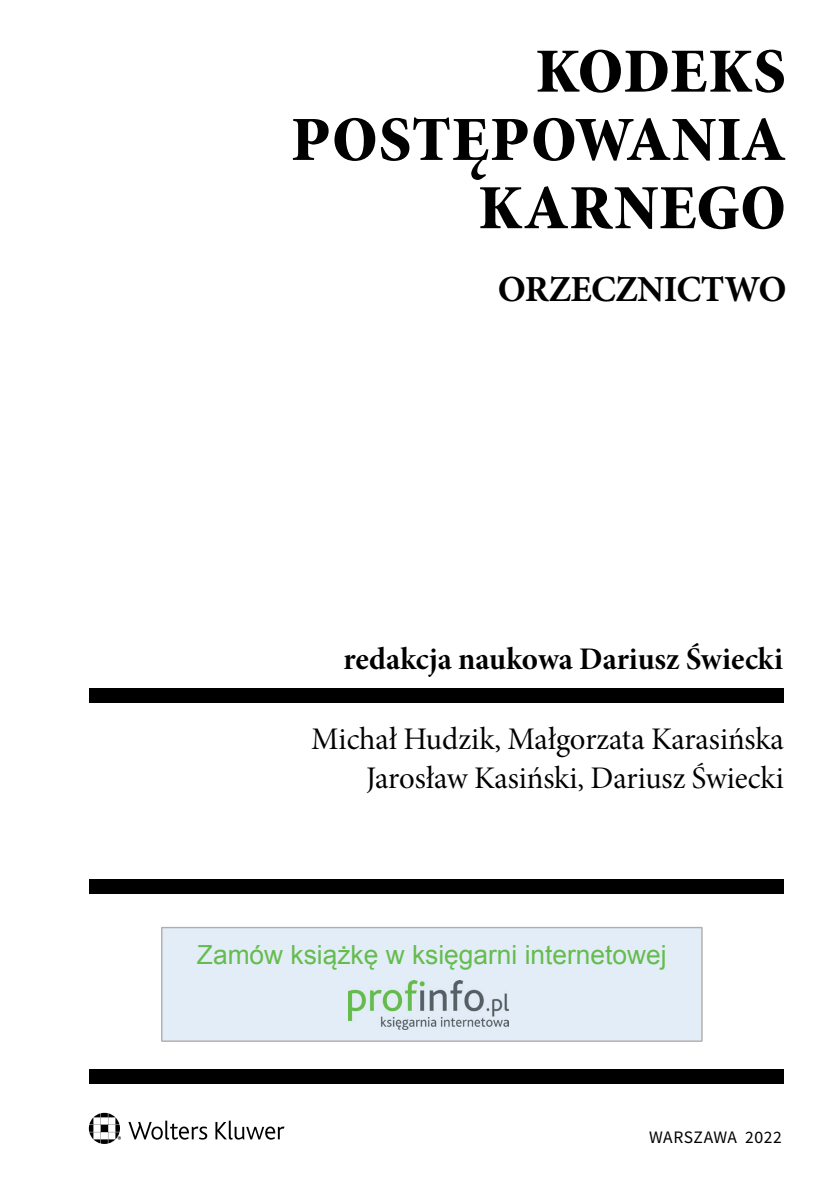
<style>
.page{position:relative;width:834px;height:1191px;background:#fff}
.page>*{position:absolute;margin:0;border:0;box-sizing:border-box;transform-origin:0 0}
.t1{font:87.5px/68.2px "Minion Pro Bold Cn Subh";letter-spacing:-.01em;color:#000;text-align:right}
.t2{font:700 36.75px "Minion Pro";letter-spacing:-.02em;color:#000}
.t3{font:31.5px/38.5px "Minion Pro Subh";color:#000;text-align:right}
.t4{font:31.5px "Minion Pro Bold Subh";color:#000}
.t5{font:26.25px "Arial";color:#65bc4e}
.t6{font:17.5px "Source Sans Pro";letter-spacing:.015em;color:#000}
</style>
<div class="page">
<div style="left:89px;top:688px;width:695px;height:15px;background:#000"></div>
<div style="left:89px;top:1069px;width:695px;height:15px;background:#000"></div>
<div style="left:89px;top:879px;width:695px;height:14px;background:#000"></div>
<svg style="left:128px;top:1120px;width:79px;height:19px"></svg>
<svg style="left:215px;top:1120px;width:69px;height:19px"></svg>
<svg style="left:89px;top:1112px;width:32px;height:32px"></svg>
<div style="left:161px;top:927px;width:541px;height:114px;background:#e3edf7"></div>
<div style="left:170px;top:944px;width:523px;height:34px;background:#e3edf7"></div>
<div style="left:348px;top:980px;width:167px;height:52px;background:#e3edf7"></div>
<img style="left:348px;top:980px;width:160px;height:49px">
<h1 class="t1" style="left:290px;top:29px;width:498px">Kodeks postępowania karnego</h1>
<p class="t2" style="left:498px;top:263px;width:290px">ORZECZNICTWO</p>
<p class="t4" style="left:343px;top:637px;width:441px">redakcja naukowa Dariusz Świecki</p>
<p class="t3" style="left:311px;top:720px;width:474px">Michał Hudzik, Małgorzata Karasińska<br>Jarosław Kasiński, Dariusz Świecki</p>
<p class="t5" style="left:197px;top:937px;width:471px">Zamów książkę w księgarni internetowej</p>
<p class="t6" style="left:649px;top:1125px;width:134px">WARSZAWA 2022</p>
</div>
